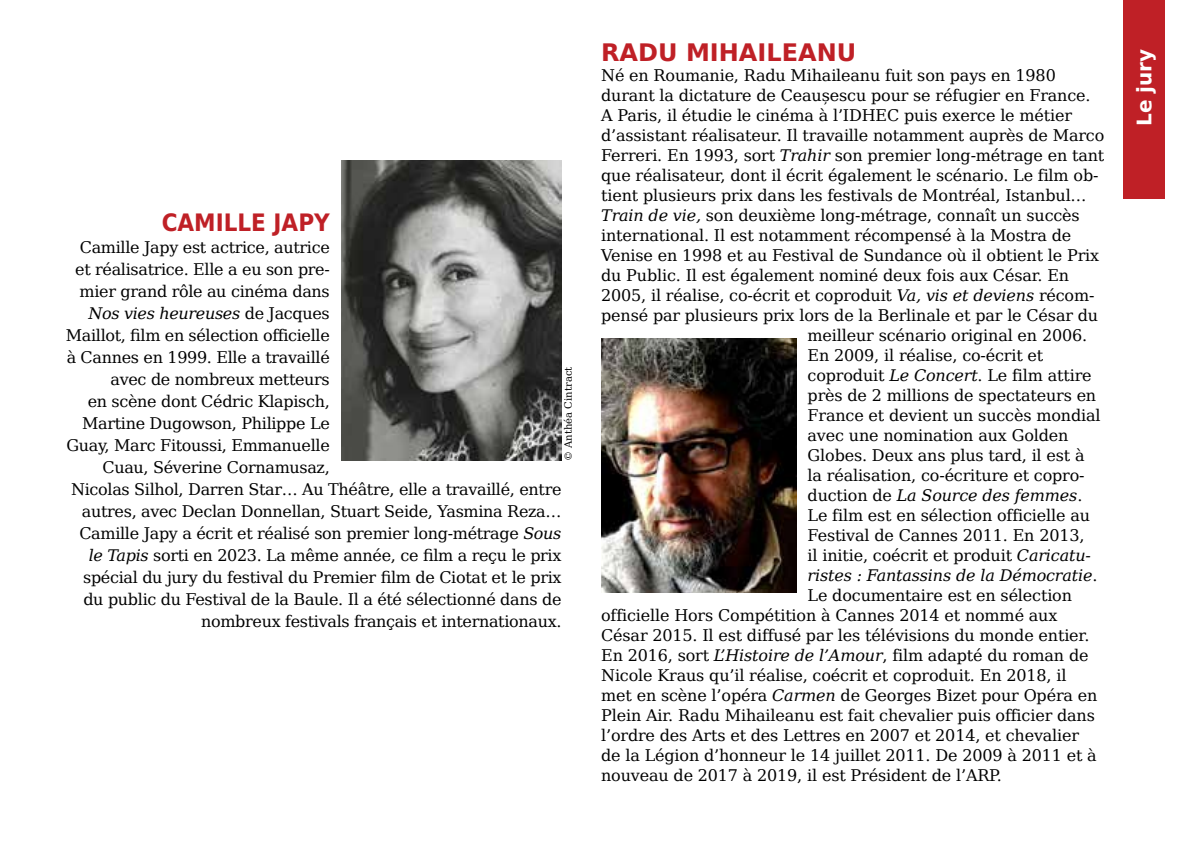
<style>
.page{position:relative;width:1191px;height:851px;background:#fff}
.page>*{position:absolute;margin:0;border:0;box-sizing:border-box;transform-origin:0 0}
.t1{font:700 24px "DejaVu Sans";color:#bf2026}
.t2{font:700 24px "DejaVu Sans Condensed";color:#bf2026}
.t3{font:700 20px "DejaVu Sans";color:#fff}
.t4{font:16px "DejaVu Serif";letter-spacing:-.01em;color:#000}
.t5{font:italic 16px "DejaVu Serif";letter-spacing:-.01em;color:#000}
.t6{font:10px "DejaVu Serif";color:#000}
.s1{font-style:normal}
.s2{font-style:italic}
</style>
<div class="page">
<div style="left:1123px;top:0;width:41px;height:198px;background:#bf2026"></div>
<img style="left:601px;top:339px;width:195px;height:253px">
<img style="left:341px;top:161px;width:220px;height:300px">
<h1 class="t2" style="left:162px;top:203px;width:170px">CAM ILLE JAPY</h1>
<p class="t4" style="left:80px;top:235px;width:251px">Camille Japy est actrice, autrice</p>
<p class="t4" style="left:75px;top:257px;width:256px">et réalisatrice. Elle a eu son pre-</p>
<p class="t4" style="left:80px;top:279px;width:252px">mier grand rôle au cinéma dans</p>
<p class="t5" style="left:88px;top:301px;width:243px">Nos vies heureuses <span class="s1">de Jacques</span></p>
<p class="t4" style="left:66px;top:323px;width:265px">Maillot, film en sélection officielle</p>
<p class="t4" style="left:67px;top:345px;width:265px">à Cannes en 1999. Elle a travaillé</p>
<p class="t4" style="left:111px;top:367px;width:221px">avec de nombreux metteurs</p>
<p class="t4" style="left:88px;top:389px;width:244px">en scène dont Cédric Klapisch,</p>
<p class="t4" style="left:82px;top:411px;width:249px">Martine Dugowson, Philippe Le</p>
<p class="t4" style="left:66px;top:433px;width:265px">Guay, Marc Fitoussi, Emmanuelle</p>
<p class="t4" style="left:102px;top:455px;width:229px">Cuau, Séverine Cornamusaz,</p>
<p class="t4" style="left:71px;top:477px;width:492px">Nicolas Silhol, Darren Star… Au Théâtre, elle a travaillé, entre</p>
<p class="t4" style="left:82px;top:499px;width:481px">autres, avec Declan Donnellan, Stuart Seide, Yasmina Reza…</p>
<p class="t4" style="left:79px;top:521px;width:483px">Camille Japy a écrit et réalisé son premier long-métrage <span class="s2">Sous</span></p>
<p class="t4" style="left:89px;top:543px;width:474px"><span class="s2">le Tapis</span> sorti en 2023. La même année, ce film a reçu le prix</p>
<p class="t4" style="left:83px;top:565px;width:480px">spécial du jury du festival du Premier film de Ciotat et le prix</p>
<p class="t4" style="left:83px;top:587px;width:479px">du public du Festival de la Baule. Il a été sélectionné dans de</p>
<p class="t4" style="left:201px;top:609px;width:362px">nombreux festivals français et internationaux.</p>
<p class="t6" style="left:561px;top:461px;width:96px;rotate:-90deg">© Anthéa Cintract</p>
<h1 class="t1" style="left:601px;top:33px;width:257px">RADU MIHAILEANU</h1>
<p class="t4" style="left:601px;top:63px;width:456px">Né en Roumanie, Radu Mihaileanu fuit son pays en 1980</p>
<p class="t4" style="left:601px;top:83px;width:491px">durant la dictature de Ceaușescu pour se réfugier en France.</p>
<p class="t4" style="left:601px;top:103px;width:472px">A Paris, il étudie le cinéma à l’IDHEC puis exerce le métier</p>
<p class="t4" style="left:601px;top:123px;width:505px">d’assistant réalisateur. Il travaille notamment auprès de Marco</p>
<p class="t4" style="left:601px;top:143px;width:505px">Ferreri. En 1993, sort <span class="s2">Trahir</span> son premier long-métrage en tant</p>
<p class="t4" style="left:601px;top:163px;width:499px">que réalisateur, dont il écrit également le scénario. Le film ob-</p>
<p class="t4" style="left:601px;top:183px;width:487px">tient plusieurs prix dans les festivals de Montréal, Istanbul…</p>
<p class="t4" style="left:601px;top:203px;width:480px"><span class="s2">Train de vie,</span> son deuxième long-métrage, connaît un succès</p>
<p class="t4" style="left:601px;top:223px;width:472px">international. Il est notamment récompensé à la Mostra de</p>
<p class="t4" style="left:601px;top:243px;width:499px">Venise en 1998 et au Festival de Sundance où il obtient le Prix</p>
<p class="t4" style="left:601px;top:263px;width:469px">du Public. Il est également nominé deux fois aux César. En</p>
<p class="t4" style="left:601px;top:283px;width:495px">2005, il réalise, co-écrit et coproduit <span class="s2">Va, vis et deviens</span> récom-</p>
<p class="t4" style="left:601px;top:303px;width:498px">pensé par plusieurs prix lors de la Berlinale et par le César du</p>
<p class="t4" style="left:807px;top:323px;width:281px">meilleur scénario original en 2006.</p>
<p class="t4" style="left:807px;top:343px;width:237px">En 2009, il réalise, co-écrit et</p>
<p class="t4" style="left:807px;top:363px;width:285px">coproduit <span class="s2">Le Concert</span>. Le film attire</p>
<p class="t4" style="left:807px;top:383px;width:290px">près de 2 millions de spectateurs en</p>
<p class="t4" style="left:807px;top:403px;width:294px">France et devient un succès mondial</p>
<p class="t4" style="left:807px;top:423px;width:262px">avec une nomination aux Golden</p>
<p class="t4" style="left:807px;top:443px;width:278px">Globes. Deux ans plus tard, il est à</p>
<p class="t4" style="left:807px;top:463px;width:278px">la réalisation, co-écriture et copro-</p>
<p class="t5" style="left:807px;top:483px;width:276px"><span class="s1">duction de</span> La Source des femmes<span class="s1">.</span></p>
<p class="t4" style="left:807px;top:503px;width:284px">Le film est en sélection officielle au</p>
<p class="t4" style="left:807px;top:523px;width:278px">Festival de Cannes 2011. En 2013,</p>
<p class="t4" style="left:807px;top:543px;width:285px">il initie, coécrit et produit <span class="s2">Caricatu-</span></p>
<p class="t5" style="left:807px;top:563px;width:291px">ristes : Fantassins de la Démocratie<span class="s1">.</span></p>
<p class="t4" style="left:807px;top:583px;width:266px">Le documentaire est en sélection</p>
<p class="t4" style="left:601px;top:603px;width:458px">officielle Hors Compétition à Cannes 2014 et nommé aux</p>
<p class="t4" style="left:601px;top:623px;width:490px">César 2015. Il est diffusé par les télévisions du monde entier.</p>
<p class="t4" style="left:601px;top:643px;width:489px">En 2016, sort <span class="s2">L’Histoire de l’Amour</span>, film adapté du roman de</p>
<p class="t4" style="left:601px;top:663px;width:467px">Nicole Kraus qu’il réalise, coécrit et coproduit. En 2018, il</p>
<p class="t4" style="left:601px;top:683px;width:498px">met en scène l’opéra <span class="s2">Carmen</span> de Georges Bizet pour Opéra en</p>
<p class="t4" style="left:601px;top:703px;width:495px">Plein Air. Radu Mihaileanu est fait chevalier puis officier dans</p>
<p class="t4" style="left:601px;top:723px;width:479px">l’ordre des Arts et des Lettres en 2007 et 2014, et chevalier</p>
<p class="t4" style="left:601px;top:743px;width:497px">de la Légion d’honneur le 14 juillet 2011. De 2009 à 2011 et à</p>
<p class="t4" style="left:601px;top:763px;width:402px">nouveau de 2017 à 2019, il est Président de l’ARP.</p>
<p class="t3" style="left:1127px;top:126px;width:79px;rotate:-90deg">LE JURY</p>
</div>
